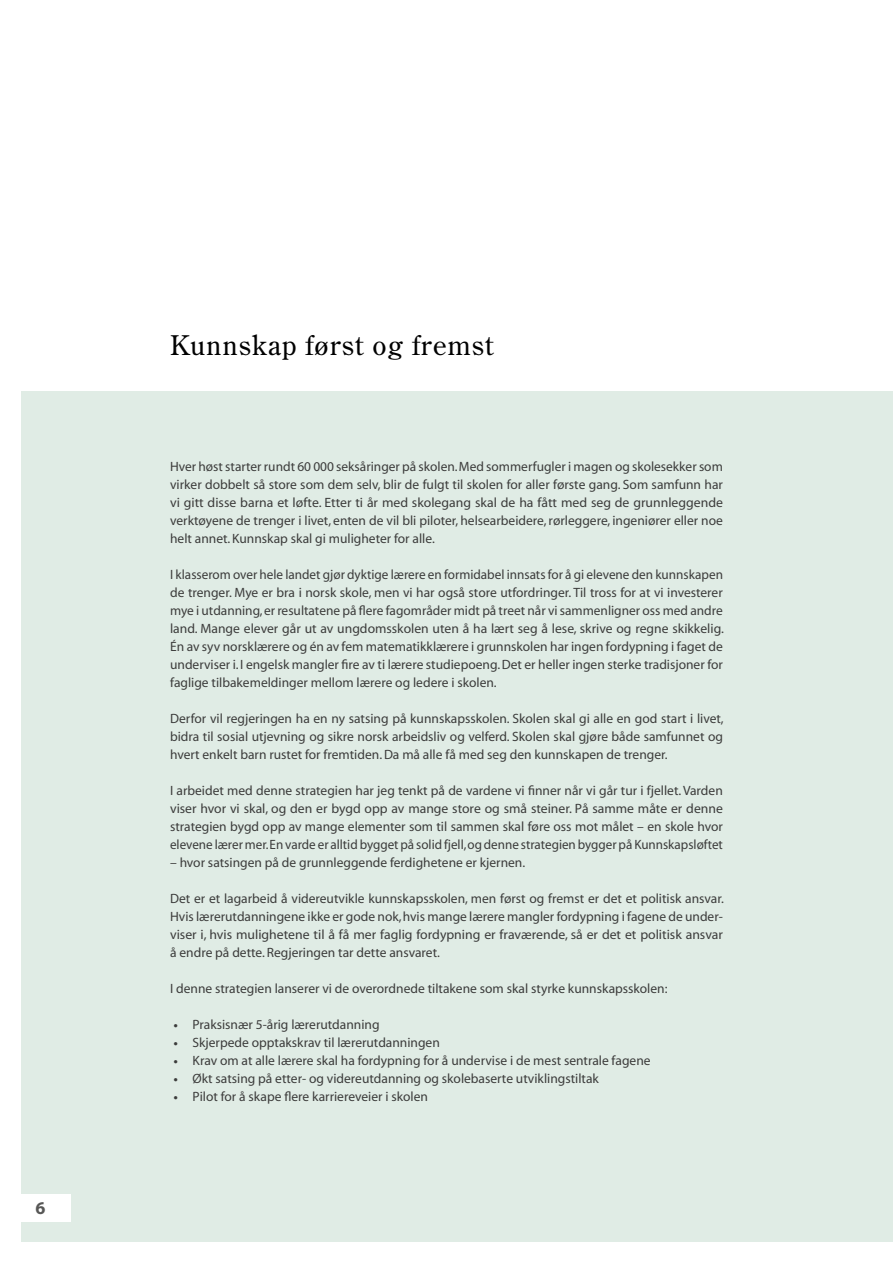
<style>
.page{position:relative;width:893px;height:1263px;background:#fff}
.page>*{position:absolute;margin:0;border:0;box-sizing:border-box;transform-origin:0 0}
.t1{font:27px "Century Old Style";letter-spacing:.045em;color:#000}
.t2{font:700 18px "Myriad Pro";color:#575756}
.t3{font:13.5px/18px "Myriad";color:#3c3c3b;text-align:justify}
.s1{font-family:"Century Old Style";font-size:9px}
</style>
<div class="page">
<div style="left:21px;top:391px;width:872px;height:850px;background:#e0ece5"></div>
<div style="left:0;top:1194px;width:71px;height:27px;background:#fff"></div>
<h2 class="t2" style="left:35px;top:1196px;width:11px">6</h2>
<h1 class="t1" style="left:170px;top:327px;width:325px">Kunnskap først og fremst</h1>
<p class="t3" style="left:170px;top:458px;width:554px">Hver høst starter rundt 60 000 seksåringer på skolen. Med sommerfugler i magen og skolesekker som virker dobbelt så store som dem selv, blir de fulgt til skolen for aller første gang. Som samfunn har vi gitt disse barna et løfte. Etter ti år med skolegang skal de ha fått med seg de grunnleggende verktøyene de trenger i livet, enten de vil bli piloter, helsearbeidere, rørleggere, ingeniører eller noe helt annet. Kunnskap skal gi muligheter for alle.</p>
<p class="t3" style="left:170px;top:566px;width:555px">I klasserom over hele landet gjør dyktige lærere en formidabel innsats for å gi elevene den kunnskapen de trenger. Mye er bra i norsk skole, men vi har også store utfordringer. Til tross for at vi investerer mye i utdanning, er resultatene på flere fagområder midt på treet når vi sammenligner oss med andre land. Mange elever går ut av ungdomsskolen uten å ha lært seg å lese, skrive og regne skikkelig.<br>Én av syv norsklærere og én av fem matematikklærere i grunnskolen har ingen fordypning i faget de underviser i. I engelsk mangler fire av ti lærere studiepoeng. Det er heller ingen sterke tradisjoner for faglige tilbakemeldinger mellom lærere og ledere i skolen.</p>
<p class="t3" style="left:170px;top:710px;width:555px">Derfor vil regjeringen ha en ny satsing på kunnskapsskolen. Skolen skal gi alle en god start i livet, bidra til sosial utjevning og sikre norsk arbeidsliv og velferd. Skolen skal gjøre både samfunnet og hvert enkelt barn rustet for fremtiden. Da må alle få med seg den kunnskapen de trenger.</p>
<p class="t3" style="left:170px;top:782px;width:554px">I arbeidet med denne strategien har jeg tenkt på de vardene vi finner når vi går tur i fjellet. Varden viser hvor vi skal, og den er bygd opp av mange store og små steiner. På samme måte er denne strategien bygd opp av mange elementer som til sammen skal føre oss mot målet – en skole hvor elevene lærer mer. En varde er alltid bygget på solid fjell, og denne strategien bygger på Kunnskapsløftet</p>
<p class="t3" style="left:170px;top:854px;width:357px">– hvor satsingen på de grunnleggende ferdighetene er kjernen.</p>
<p class="t3" style="left:170px;top:890px;width:555px">Det er et lagarbeid å videreutvikle kunnskapsskolen, men først og fremst er det et politisk ansvar.<br>Hvis lærerutdanningene ikke er gode nok, hvis mange lærere mangler fordypning i fagene de under&shy;viser i, hvis mulighetene til å få mer faglig fordypning er fraværende, så er det et politisk ansvar å endre på dette. Regjeringen tar dette ansvaret.</p>
<p class="t3" style="left:170px;top:980px;width:499px">I denne strategien lanserer vi de overordnede tiltakene som skal styrke kunnskapsskolen:</p>
<p class="t3" style="left:173px;top:1016px;width:208px"><span class="s1">•</span> Praksisnær 5-årig lærerutdanning</p>
<p class="t3" style="left:173px;top:1034px;width:269px"><span class="s1">•</span> Skjerpede opptakskrav til lærerutdanningen</p>
<p class="t3" style="left:173px;top:1052px;width:479px"><span class="s1">•</span> Krav om at alle lærere skal ha fordypning for å undervise i de mest sentrale fagene</p>
<p class="t3" style="left:173px;top:1070px;width:428px"><span class="s1">•</span> Økt satsing på etter- og videreutdanning og skolebaserte utviklingstiltak</p>
<p class="t3" style="left:173px;top:1088px;width:257px"><span class="s1">•</span> Pilot for å skape flere karriereveier i skolen</p>
</div>
